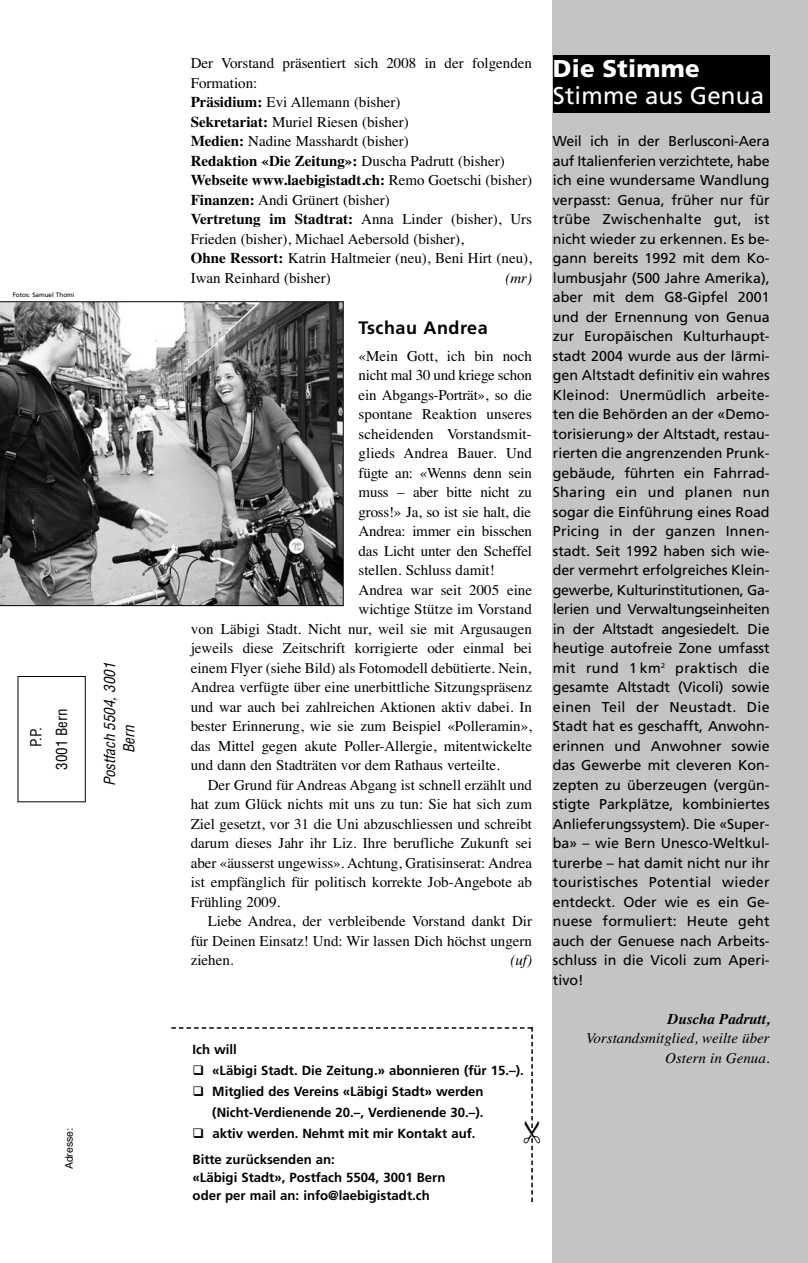
<style>
.page{position:relative;width:808px;height:1263px;background:#fff}
.page>*{position:absolute;margin:0;border:0;box-sizing:border-box;transform-origin:0 0}
.t1{font:24.3px "Frutiger";letter-spacing:.01em;color:#fff}
.t2{font:900 24.3px "Frutiger";letter-spacing:.01em;color:#fff}
.t3{font:700 18px "Frutiger";letter-spacing:.03em;color:#000}
.t4{font:15px/19.5px "Times";color:#000}
.t5{font:italic 15px/19.5px "Times";color:#000;text-align:right}
.t6{font:italic condensed 15px/19.5px "Helvetica";color:#000}
.t7{font:italic 700 15px "Times";color:#000}
.t8{font:condensed 15px/25.5px "Helvetica";color:#000;text-align:center}
.t9{font:14.25px/19.5px "Frutiger";color:#000;text-align:justify}
.t10{font:700 13.2px/21px "Frutiger";color:#000}
.t11{font:10.5px "Helvetica";color:#000}
.t12{font:6.3px "Frutiger";color:#000}
.s1{font-weight:700}
</style>
<div class="page">
<div style="left:553px;top:0;width:255px;height:1263px;background:#c4c4c4"></div>
<div style="left:553px;top:55px;width:217px;height:58px;background:#000"></div>
<div style="left:18px;top:676px;width:68px;height:126px;border:1px solid #000"></div>
<svg style="left:0;top:301px;width:344px;height:305px;background:#757575"></svg>
<svg style="left:171px;top:1027px;width:362px;height:175px"></svg>
<p class="t12" style="left:13px;top:292px;width:63px">Fotos: Samuel Thomi</p>
<p class="t8" style="left:25px;top:770px;width:63px;rotate:-90deg">P.P.<br>3001 Bern</p>
<p class="t6" style="left:101px;top:753px;width:92px;text-indent:-33px;rotate:-90deg">Postfach 5504, 3001<br>Bern</p>
<p class="t11" style="left:65px;top:1169px;width:43px;rotate:-90deg">Adresse:</p>
<p class="t4" style="left:191px;top:55px;width:343px">Der Vorstand präsentiert sich 2008 in der folgenden Formation:<br><span class="s1">Präsidium:</span> Evi Allemann (bisher)<br><span class="s1">Sekretariat:</span> Muriel Riesen (bisher)<br><span class="s1">Medien:</span> Nadine Masshardt (bisher)<br><span class="s1">Redaktion «Die Zeitung»:</span> Duscha Padrutt (bisher)<br><span class="s1">Webseite www.laebigistadt.ch:</span> Remo Goetschi (bisher)<br><span class="s1">Finanzen:</span> Andi Grünert (bisher)<br><span class="s1">Vertretung im Stadtrat:</span> Anna Linder (bisher), Urs Frieden (bisher), Michael Aebersold (bisher),<br><span class="s1">Ohne Ressort:</span> Katrin Haltmeier (neu), Beni Hirt (neu), Iwan Reinhard (bisher)</p>
<p class="t5" style="left:505px;top:269px;width:28px">(mr)</p>
<p class="t3" style="left:359px;top:320px;width:131px">Tschau Andrea</p>
<p class="t4" style="left:359px;top:347px;width:175px">«Mein Gott, ich bin noch</p>
<p class="t4" style="left:359px;top:367px;width:175px">nicht mal 30 und kriege schon</p>
<p class="t4" style="left:359px;top:386px;width:175px">ein Abgangs-Porträt», so die</p>
<p class="t4" style="left:359px;top:406px;width:175px">spontane Reaktion unseres</p>
<p class="t4" style="left:359px;top:425px;width:175px">scheiden den Vor stands mit -</p>
<p class="t4" style="left:359px;top:445px;width:175px">glieds Andrea Bauer. Und</p>
<p class="t4" style="left:359px;top:464px;width:175px">fügte an: «Wenns denn sein</p>
<p class="t4" style="left:359px;top:484px;width:175px">muss – aber bitte nicht zu</p>
<p class="t4" style="left:359px;top:503px;width:174px">gross!» Ja, so ist sie halt, die</p>
<p class="t4" style="left:359px;top:523px;width:175px">Andrea: immer ein bisschen</p>
<p class="t4" style="left:359px;top:542px;width:175px">das Licht unter den Scheffel</p>
<p class="t4" style="left:359px;top:562px;width:138px">stellen. Schluss damit!</p>
<p class="t4" style="left:359px;top:581px;width:175px">Andrea war seit 2005 eine</p>
<p class="t4" style="left:359px;top:601px;width:175px">wichtige Stüt ze im Vorstand</p>
<p class="t4" style="left:191px;top:620px;width:343px">von Läbi gi Stadt. Nicht nur, weil sie mit Argusaugen</p>
<p class="t4" style="left:191px;top:640px;width:343px">jeweils diese Zeitschrift korrigierte oder einmal bei</p>
<p class="t4" style="left:191px;top:659px;width:342px">einem Flyer (siehe Bild) als Fotomodell de bü tier te. Nein,</p>
<p class="t4" style="left:191px;top:679px;width:343px">Andrea verfügte über eine unerbittliche Sit zungs präsenz</p>
<p class="t4" style="left:191px;top:698px;width:343px">und war auch bei zahl reichen Aktionen ak tiv dabei. In</p>
<p class="t4" style="left:191px;top:718px;width:343px">bester Er in nerung, wie sie zum Beispiel «Pol ler amin»,</p>
<p class="t4" style="left:191px;top:737px;width:343px">das Mittel gegen akute Poller-Allergie, mitentwickelte</p>
<p class="t4" style="left:191px;top:757px;width:311px">und dann den Stadträten vor dem Rathaus verteilte.</p>
<p class="t4" style="left:208px;top:776px;width:326px">Der Grund für Andreas Abgang ist schnell erzählt und</p>
<p class="t4" style="left:191px;top:796px;width:343px">hat zum Glück nichts mit uns zu tun: Sie hat sich zum</p>
<p class="t4" style="left:191px;top:815px;width:343px">Ziel ge setzt, vor 31 die Uni abzuschliessen und schreibt</p>
<p class="t4" style="left:191px;top:835px;width:343px">da rum dieses Jahr ihr Liz. Ihre berufliche Zukunft sei</p>
<p class="t4" style="left:191px;top:854px;width:343px">aber «äusserst ungewiss». Achtung, Gratisinserat: Andrea</p>
<p class="t4" style="left:191px;top:874px;width:343px">ist empfänglich für politisch korrekte Job-Angebote ab</p>
<p class="t4" style="left:191px;top:893px;width:91px">Frühling 2009.</p>
<p class="t4" style="left:208px;top:913px;width:326px">Liebe Andrea, der verbleibende Vorstand dankt Dir</p>
<p class="t4" style="left:191px;top:932px;width:343px">für Deinen Einsatz! Und: Wir lassen Dich höchst ungern</p>
<p class="t4" style="left:191px;top:952px;width:44px">ziehen.</p>
<p class="t5" style="left:510px;top:952px;width:23px">(uf)</p>
<p class="t10" style="left:212px;top:1040px;width:313px;text-indent:-20px">Ich will<br>«Läbigi Stadt. Die Zeitung.» abonnieren (für 15.–).<br>Mitglied des Vereins «Läbigi Stadt» werden (Nicht-Verdienende 20.–, Verdienende 30.–).<br>aktiv werden. Nehmt mit mir Kontakt auf.</p>
<p class="t10" style="left:193px;top:1151px;width:254px;line-height:18px">Bitte zurücksenden an:<br>«Läbigi Stadt», Postfach 5504, 3001 Bern oder per mail an: info@laebigistadt.ch</p>
<h1 class="t2" style="left:553px;top:58px;width:148px">Die Stimme</h1>
<h1 class="t1" style="left:553px;top:85px;width:213px">Stimme aus Genua</h1>
<p class="t9" style="left:553px;top:132px;width:218px">Weil ich in der Berlusconi-Aera auf Italienferien verzichtete, habe ich eine wundersame Wandlung verpasst: Genua, früher nur für trü be Zwischenhalte gut, ist nicht wieder zu erkennen. Es be - gann bereits 1992 mit dem Ko - lumbusjahr (500 Jahre Amerika), aber mit dem G8-Gipfel 2001 und der Ernennung von Genua zur Europäischen Kultur haupt - stadt 2004 wurde aus der lärmi&shy;gen Altstadt definitiv ein wahres Kleinod: Unermüdlich arbeite&shy;ten die Behörden an der «Demo - torisierung» der Altstadt, restau&shy;rierten die angrenzenden Prunk - gebäude, führten ein Fahrrad-Shar ing ein und planen nun sogar die Einführung eines Road Pricing in der ganzen Innen - stadt. Seit 1992 haben sich wie&shy;der vermehrt erfolgreiches Klein&shy;gewerbe, Kultur institutionen, Ga - lerien und Verwaltungs ein heiten in der Altstadt angesiedelt. Die heutige autofreie Zone umfasst mit rund 1 km<sup>2</sup> praktisch die gesamte Altstadt (Vicoli) sowie einen Teil der Neustadt. Die Stadt hat es geschafft, An wohn - er innen und Anwohner sowie das Gewerbe mit cleveren Kon - zepten zu überzeugen (vergün&shy;stigte Parkplätze, kombiniertes Anlieferungssystem). Die «Super - ba» – wie Bern Unesco-Welt kul - tur erbe – hat damit nicht nur ihr touristisches Potential wieder ent deckt. Oder wie es ein Ge - nuese formuliert: Heute geht auch der Genuese nach Arbeits - schluss in die Vicoli zum Aperi - tivo!</p>
<p class="t7" style="left:668px;top:1013px;width:104px">Duscha Padrutt,</p>
<p class="t5" style="left:586px;top:1030px;width:185px">Vorstandsmitglied, weilte über<br>Ostern in Genua.</p>
</div>
